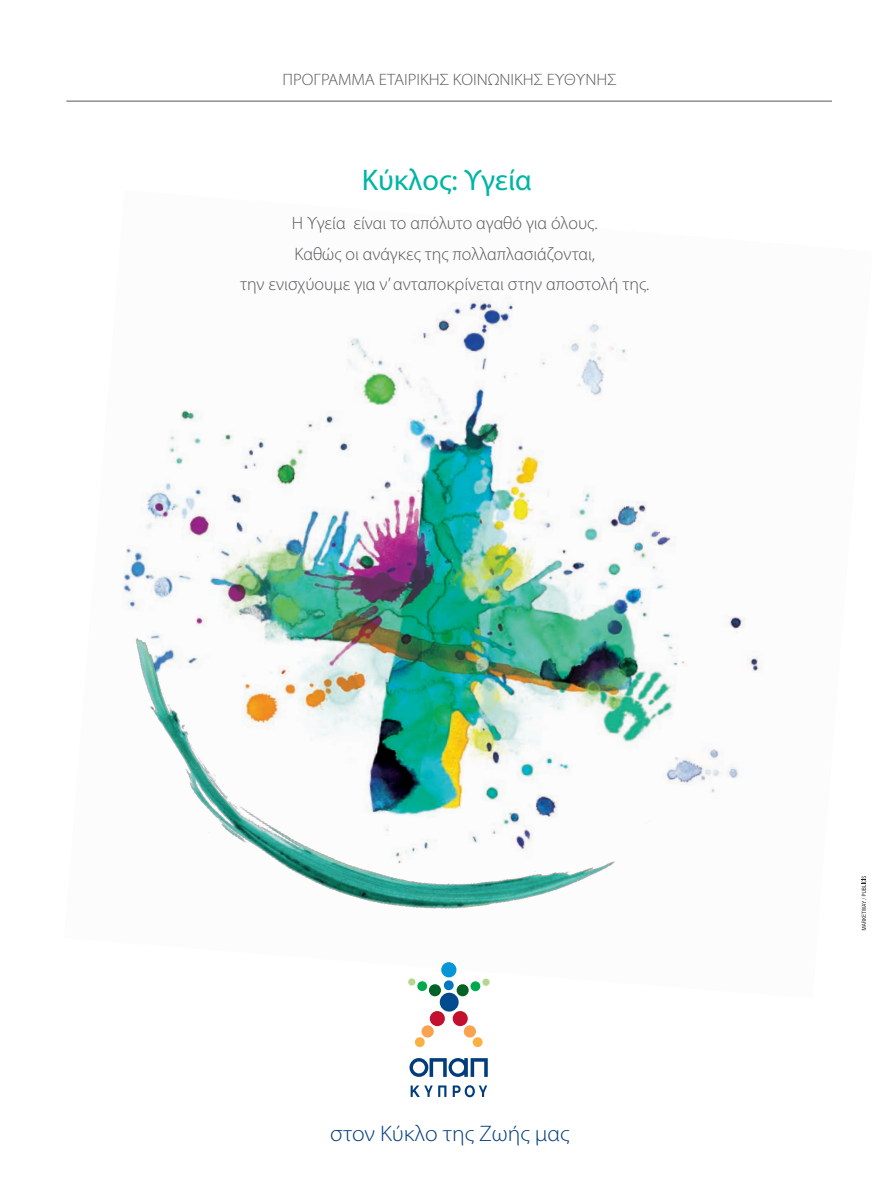
<style>
.page{position:relative;width:894px;height:1190px;background:#fff}
.page>*{position:absolute;margin:0;border:0;box-sizing:border-box;transform-origin:0 0}
.t1{font:30px "Myriad Pro";color:#00b5a4}
.t2{font:300 22.5px "Myriad Pro";color:#013d7d;scale:1.05 1}
.t3{font:300 18px/30px "Myriad Pro";color:#57585a;text-align:center}
.t4{font:300 16.5px "Myriad Pro";color:#57585a;scale:1.05 1}
</style>
<div class="page">
<img style="left:123px;top:294px;width:744px;height:704px">
<img style="left:123px;top:625px;width:544px;height:354px">
<svg style="left:409px;top:1058px;width:78px;height:19px"></svg>
<div style="left:439px;top:993px;width:19px;height:19px;background:#004a8d;border-radius:50%"></div>
<div style="left:429px;top:984px;width:12px;height:12px;background:#006224;border-radius:50%"></div>
<div style="left:421px;top:1025px;width:12px;height:13px;background:#f9a350;border-radius:50%"></div>
<div style="left:429px;top:1011px;width:15px;height:15px;background:#c3102f;border-radius:50%"></div>
<div style="left:452px;top:1011px;width:15px;height:15px;background:#c3102f;border-radius:50%"></div>
<div style="left:463px;top:1025px;width:13px;height:13px;background:#f9a350;border-radius:50%"></div>
<div style="left:456px;top:984px;width:12px;height:12px;background:#006224;border-radius:50%"></div>
<div style="left:441px;top:962px;width:15px;height:15px;background:#0696d7;border-radius:50%"></div>
<div style="left:470px;top:981px;width:10px;height:10px;background:#00a94e;border-radius:50%"></div>
<div style="left:482px;top:979px;width:7px;height:7px;background:#b3d78b;border-radius:50%"></div>
<svg style="left:414px;top:1037px;width:11px;height:10px"></svg>
<svg style="left:472px;top:1037px;width:11px;height:10px"></svg>
<svg style="left:443px;top:980px;width:11px;height:11px"></svg>
<svg style="left:407px;top:978px;width:20px;height:14px"></svg>
<svg style="left:410px;top:1085px;width:22px;height:12px"></svg>
<svg style="left:438px;top:1085px;width:8px;height:12px"></svg>
<svg style="left:452px;top:1085px;width:35px;height:12px"></svg>
<hr style="left:66px;top:101px;width:765px;height:1px;background:#57585a">
<svg style="left:861px;top:876px;width:5px;height:54px"></svg>
<p class="t4" style="left:282px;top:69px;width:320px">ΠΡΟΓΡΑΜΜΑ ΕΤΑΙΡΙΚΗΣ ΚΟΙΝΩΝΙΚΗΣ ΕΥΘΥΝΗΣ</p>
<h1 class="t1" style="left:361px;top:162px;width:171px">Κύκλος: Υγεία</h1>
<p class="t3" style="left:240px;top:208px;width:410px">Η Υγεία είναι το απόλυτο αγαθό για όλους.<br>Καθώς οι ανάγκες της πολλαπλασιάζονται,<br>την ενισχύουμε για ν’ ανταποκρίνεται στην αποστολή της.</p>
<p class="t2" style="left:330px;top:1120px;width:229px">στον Κύκλο της Ζωής μας</p>
</div>
